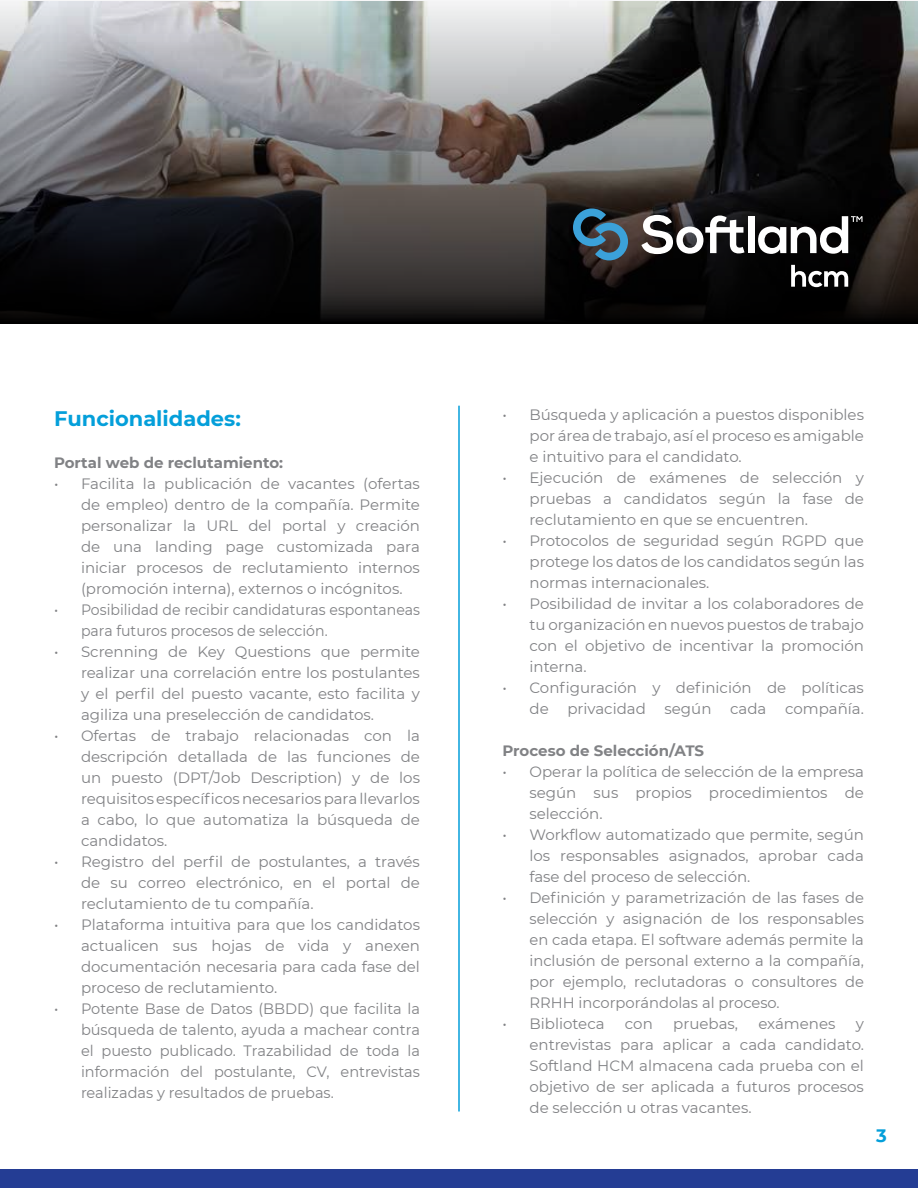
<style>
.page{position:relative;width:918px;height:1188px;background:#fff}
.page>*{position:absolute;margin:0;border:0;box-sizing:border-box;transform-origin:0 0}
.t1{font:700 21px "Montserrat";color:#049fda}
.t2{font:700 18px "Montserrat";color:#049fda}
.t3{font:15px/21px "Montserrat";color:#818285;text-align:justify}
.t4{font:15px/21px "Montserrat";color:#818285;scale:.94 1}
.t5{font:700 15px "Montserrat";color:#818285}
</style>
<div class="page">
<svg style="left:0;top:1px;width:918px;height:323px;background:#4f4e4f"></svg>
<div style="left:0;top:1169px;width:918px;height:19px;background:#243d94"></div>
<hr style="left:458px;top:406px;width:2px;height:705px;background:#049fda">
<svg style="left:791px;top:265px;width:57px;height:22px"></svg>
<svg style="left:641px;top:215px;width:104px;height:39px"></svg>
<div style="left:748px;top:216px;width:6px;height:37px;background:#fff"></div>
<svg style="left:758px;top:216px;width:104px;height:38px"></svg>
<svg style="left:573px;top:208px;width:55px;height:52px;background:#325469"></svg>
<h1 class="t1" style="left:54px;top:403px;width:188px">Funcionalidades:</h1>
<p class="t5" style="left:54px;top:452px;width:231px">Portal web de reclutamiento:</p>
<p class="t3" style="left:81px;top:474px;width:340px;text-indent:-27px">• Facilita la publicación de vacantes (ofertas de empleo) dentro de la compañía. Permite personalizar la URL del portal y creación de una landing page customizada para iniciar procesos de reclutamiento internos (promoción interna), externos o incógnitos.</p>
<p class="t4" style="left:81px;top:600px;width:362px;text-indent:-27px">• Posibilidad de recibir candidaturas espontaneas para futuros procesos de selección.</p>
<p class="t3" style="left:81px;top:642px;width:341px;text-indent:-27px">• Screnning de Key Questions que permite realizar una correlación entre los postulantes y el perfil del puesto vacante, esto facilita y agiliza una preselección de candidatos.</p>
<p class="t3" style="left:81px;top:726px;width:341px;text-indent:-27px">• Ofertas de trabajo relacionadas con la descripción detallada de las funciones de un puesto (DPT/Job Description) y de los requisitos específicos necesarios para llevarlos a cabo, lo que automatiza la búsqueda de candidatos.</p>
<p class="t3" style="left:81px;top:852px;width:341px;text-indent:-27px">• Registro del perfil de postulantes, a través de su correo electrónico, en el portal de reclutamiento de tu compañía.</p>
<p class="t3" style="left:81px;top:915px;width:341px;text-indent:-27px">• Plataforma intuitiva para que los candidatos actualicen sus hojas de vida y anexen documentación necesaria para cada fase del proceso de reclutamiento.</p>
<p class="t3" style="left:81px;top:999px;width:341px;text-indent:-27px">• Potente Base de Datos (BBDD) que facilita la búsqueda de talento, ayuda a machear contra el puesto publicado. Trazabilidad de toda la información del postulante, CV, entrevistas realizadas y resultados de pruebas.</p>
<p class="t3" style="left:530px;top:405px;width:336px;text-indent:-27px">• Búsqueda y aplicación a puestos disponibles por área de trabajo, así el proceso es amigable e intuitivo para el candidato.</p>
<p class="t3" style="left:530px;top:468px;width:336px;text-indent:-27px">• Ejecución de exámenes de selección y pruebas a candidatos según la fase de reclutamiento en que se encuentren.</p>
<p class="t3" style="left:530px;top:531px;width:336px;text-indent:-27px">• Protocolos de seguridad según RGPD que protege los datos de los candidatos según las normas internacionales.</p>
<p class="t3" style="left:530px;top:594px;width:336px;text-indent:-27px">• Posibilidad de invitar a los colaboradores de tu organización en nuevos puestos de trabajo con el objetivo de incentivar la promoción interna.</p>
<p class="t3" style="left:502px;top:678px;width:363px;text-align:right">• Configuración y definición de políticas de privacidad según cada compañía.</p>
<p class="t5" style="left:502px;top:740px;width:203px">Proceso de Selección/ATS</p>
<p class="t3" style="left:530px;top:762px;width:336px;text-indent:-27px">• Operar la política de selección de la empresa según sus propios procedimientos de selección.</p>
<p class="t3" style="left:530px;top:825px;width:336px;text-indent:-27px">• Workflow automatizado que permite, según los responsables asignados, aprobar cada fase del proceso de selección.</p>
<p class="t3" style="left:530px;top:888px;width:336px;text-indent:-27px">• Definición y parametrización de las fases de selección y asignación de los responsables en cada etapa. El software además permite la inclusión de personal externo a la compañía, por ejemplo, reclutadoras o consultores de RRHH incorporándolas al proceso.</p>
<p class="t3" style="left:502px;top:1014px;width:104px">• Biblioteca</p>
<p class="t3" style="left:625px;top:1014px;width:29px">con</p>
<p class="t3" style="left:673px;top:1014px;width:66px">pruebas,</p>
<p class="t3" style="left:758px;top:1014px;width:79px">exámenes</p>
<p class="t3" style="left:530px;top:1014px;width:336px;text-indent:326px">y entrevistas para aplicar a cada candidato.<br>Softland HCM almacena cada prueba con el objetivo de ser aplicada a futuros procesos de selección u otras vacantes.</p>
<p class="t2" style="left:876px;top:1128px;width:12px">3</p>
</div>
